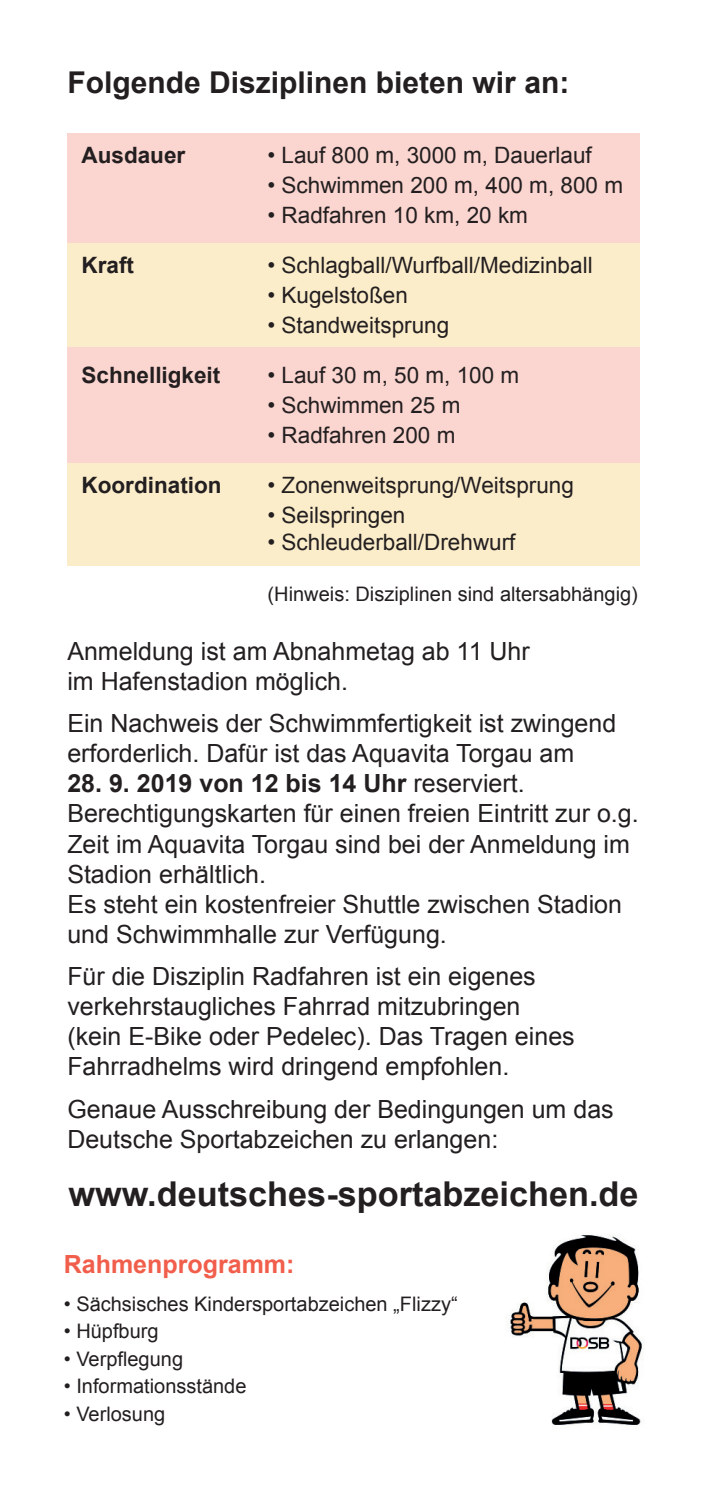
<style>
.page{position:relative;width:709px;height:1489px;background:#fff}
.page>*{position:absolute;margin:0;border:0;box-sizing:border-box;transform-origin:0 0}
.t1{font:700 34.25px "Arial";color:#231f20}
.t2{font:700 30px "Arial";color:#231f20}
.t3{font:25px/30px "Arial";color:#231f20}
.t4{font:700 25px "Arial";color:#f15e4b}
.t5{font:22.5px "Arial";color:#231f20}
.t6{font:700 22.5px "Arial";color:#231f20}
.t7{font:20px "Arial";color:#231f20}
.s1{font-weight:700}
</style>
<div class="page">
<div style="left:67px;top:243px;width:573px;height:104px;background:#fcedca"></div>
<div style="left:67px;top:133px;width:573px;height:109px;background:#fbd5cf"></div>
<div style="left:67px;top:347px;width:573px;height:116px;background:#fbd5cf"></div>
<div style="left:67px;top:462px;width:573px;height:103px;background:#fcedca"></div>
<img style="left:510px;top:1235px;width:134px;height:191px">
<p class="t2" style="left:67px;top:62px;width:503px">Folgende Disziplinen bieten wir an:</p>
<p class="t6" style="left:81px;top:140px;width:105px">Ausdauer</p>
<p class="t5" style="left:267px;top:140px;width:326px">• Lauf 800 m, 3000 m, Dauerlauf</p>
<p class="t5" style="left:267px;top:170px;width:357px">• Schwimmen 200 m, 400 m, 800 m</p>
<p class="t5" style="left:267px;top:200px;width:262px">• Radfahren 10 km, 20 km</p>
<p class="t6" style="left:81px;top:250px;width:54px">Kraft</p>
<p class="t5" style="left:267px;top:250px;width:327px">• Schlagball/Wurfball/Medizinball</p>
<p class="t5" style="left:267px;top:280px;width:142px">• Kugelstoßen</p>
<p class="t5" style="left:267px;top:310px;width:183px">• Standweitsprung</p>
<p class="t6" style="left:81px;top:360px;width:140px">Schnelligkeit</p>
<p class="t5" style="left:267px;top:360px;width:253px">• Lauf 30 m, 50 m, 100 m</p>
<p class="t5" style="left:267px;top:390px;width:194px">• Schwimmen 25 m</p>
<p class="t5" style="left:267px;top:420px;width:189px">• Radfahren 200 m</p>
<p class="t6" style="left:81px;top:470px;width:141px">Koordination</p>
<p class="t5" style="left:267px;top:470px;width:308px">• Zonenweitsprung/Weitsprung</p>
<p class="t5" style="left:267px;top:500px;width:139px">• Seilspringen</p>
<p class="t5" style="left:267px;top:527px;width:249px">• Schleuderball/Drehwurf</p>
<p class="t7" style="left:268px;top:581px;width:372px">(Hinweis: Disziplinen sind altersabhängig)</p>
<p class="t3" style="left:67px;top:636px;width:464px">Anmeldung ist am Abnahmetag ab 11 Uhr im Hafenstadion möglich.</p>
<p class="t3" style="left:67px;top:709px;width:550px">Ein Nachweis der Schwimmfertigkeit ist zwingend erforderlich. Dafür ist das Aquavita Torgau am</p>
<p class="t3" style="left:67px;top:769px;width:573px"><span class="s1">28. 9. 2019 von 12 bis 14 Uhr</span> reserviert.<br>Berechtigungskarten für einen freien Eintritt zur o.g.<br>Zeit im Aquavita Torgau sind bei der Anmeldung im Stadion erhältlich.<br>Es steht ein kostenfreier Shuttle zwischen Stadion und Schwimmhalle zur Verfügung.</p>
<p class="t3" style="left:67px;top:961px;width:509px">Für die Disziplin Radfahren ist ein eigenes verkehrstaugliches Fahrrad mitzubringen (kein E-Bike oder Pedelec). Das Tragen eines Fahrradhelms wird dringend empfohlen.</p>
<p class="t3" style="left:67px;top:1094px;width:548px">Genaue Ausschreibung der Bedingungen um das<br>Deutsche Sportabzeichen zu erlangen:</p>
<h1 class="t1" style="left:69px;top:1171px;width:571px">www.deutsches-sportabzeichen.de</h1>
<p class="t4" style="left:64px;top:1247px;width:232px">Rahmenprogramm:</p>
<p class="t7" style="left:64px;top:1290px;width:395px">• Sächsisches Kindersportabzeichen „Flizzy“</p>
<p class="t7" style="left:64px;top:1317px;width:96px">• Hüpfburg</p>
<p class="t7" style="left:64px;top:1345px;width:121px">• Verpflegung</p>
<p class="t7" style="left:64px;top:1372px;width:184px">• Informationsstände</p>
<p class="t7" style="left:64px;top:1400px;width:103px">• Verlosung</p>
</div>
